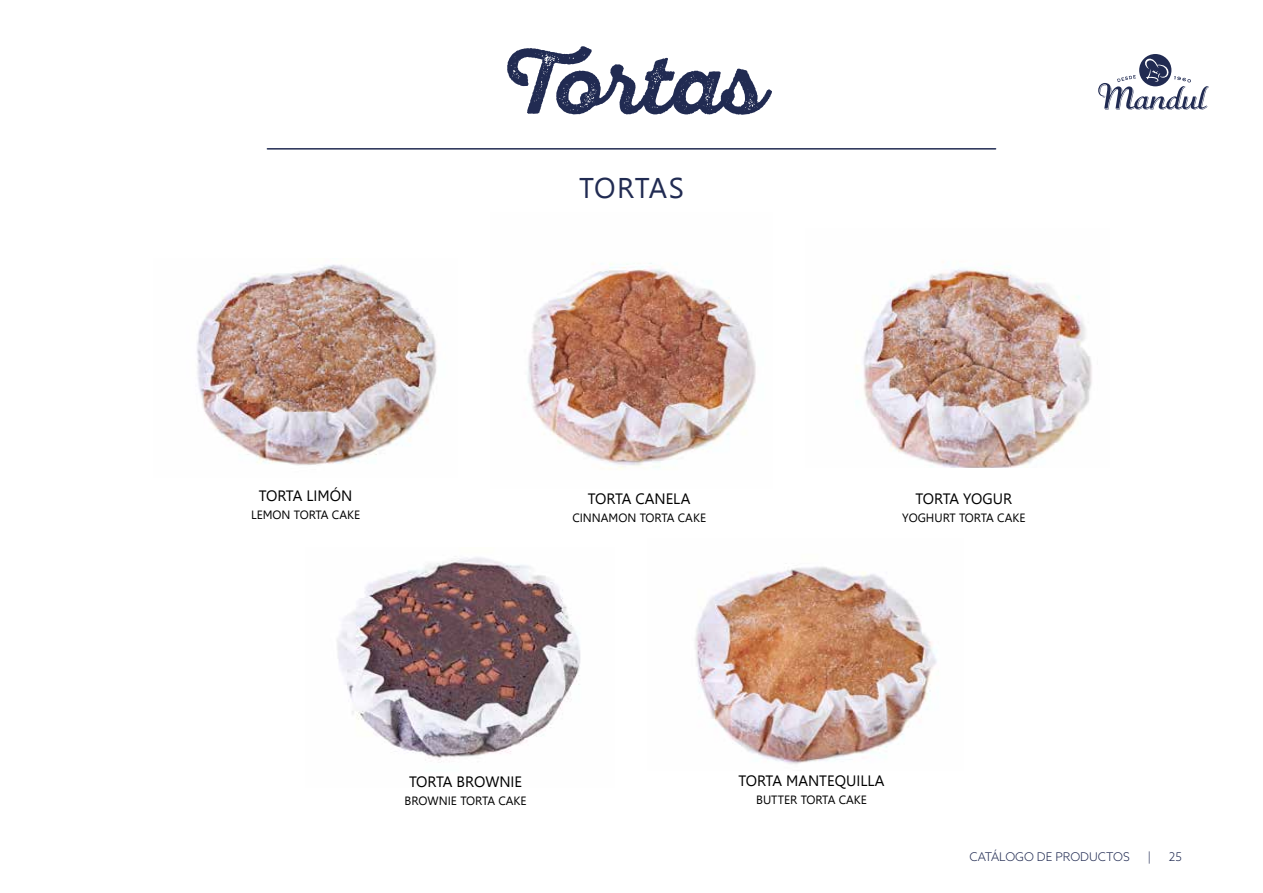
<style>
.page{position:relative;width:1263px;height:893px;background:#fff}
.page>*{position:absolute;margin:0;border:0;box-sizing:border-box;transform-origin:0 0}
.t1{font:700 82.5px "Sant Elia Rough";color:#212b52}
.t2{font:28.5px "Leelawadee";letter-spacing:.025em;color:#212b52}
.t3{font:15px "Leelawadee";color:#000}
.t4{font:12px "Leelawadee";color:#000}
.t5{font:300 12px "Azo Sans";color:#212b52}
</style>
<div class="page">
<svg style="left:1098px;top:54px;width:111px;height:56px"></svg>
<img style="left:695px;top:566px;width:242px;height:198px">
<img style="left:856px;top:269px;width:236px;height:199px">
<img style="left:197px;top:264px;width:240px;height:202px">
<img style="left:528px;top:263px;width:228px;height:207px">
<img style="left:337px;top:557px;width:244px;height:205px">
<hr style="left:267px;top:148px;width:728px;height:2px;background:#212b52">
<h1 class="t1" style="left:499px;top:37px;width:266px">Tortas</h1>
<h2 class="t2" style="left:579px;top:171px;width:106px">TORTAS</h2>
<p class="t3" style="left:259px;top:487px;width:95px">TORTA LIMÓN</p>
<p class="t4" style="left:251px;top:508px;width:111px">LEMON TORTA CAKE</p>
<p class="t3" style="left:588px;top:490px;width:104px">TORTA CANELA</p>
<p class="t4" style="left:572px;top:511px;width:135px">CINNAMON TORTA CAKE</p>
<p class="t3" style="left:916px;top:490px;width:98px">TORTA YOGUR</p>
<p class="t4" style="left:902px;top:511px;width:125px">YOGHURT TORTA CAKE</p>
<p class="t3" style="left:409px;top:773px;width:115px">TORTA BROWNIE</p>
<p class="t4" style="left:405px;top:794px;width:123px">BROWNIE TORTA CAKE</p>
<p class="t3" style="left:738px;top:772px;width:148px">TORTA MANTEQUILLA</p>
<p class="t4" style="left:756px;top:793px;width:112px">BUTTER TORTA CAKE</p>
<p class="t5" style="left:969px;top:849px;width:162px">CATÁLOGO DE PRODUCTOS</p>
<p class="t5" style="left:1147px;top:849px;width:5px">|</p>
<p class="t5" style="left:1169px;top:849px;width:15px">25</p>
</div>
